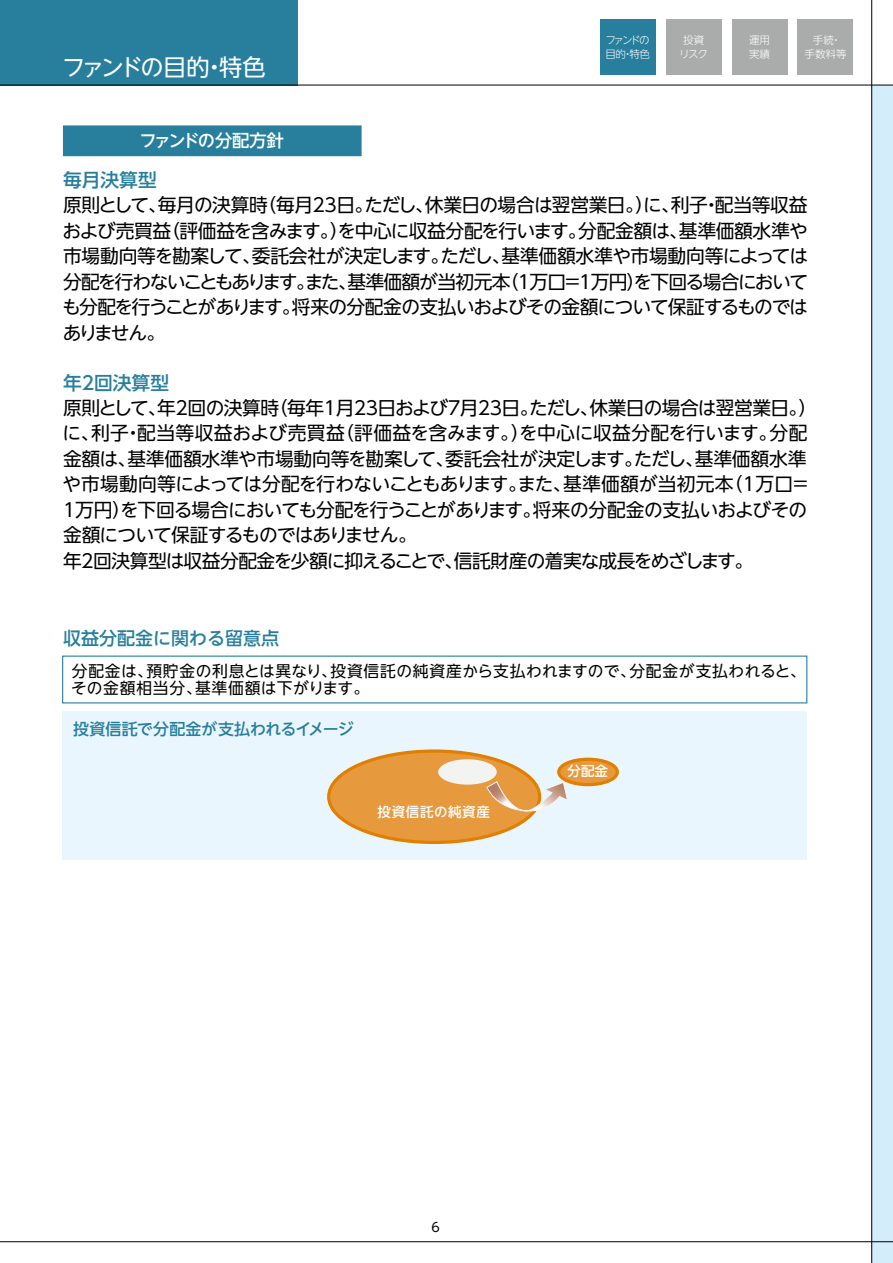
<style>
.page{position:relative;width:893px;height:1263px;background:#fff}
.page>*{position:absolute;margin:0;border:0;box-sizing:border-box;transform-origin:0 0}
.t1{font:23.25px "UD Shin Go NT Pro";letter-spacing:-.105em;color:#fff}
.t2{font:18.75px/25.5px "UD Shin Go NT Pro";letter-spacing:-.04em;color:#000;text-align:justify}
.t3{font:500 18.75px "UD Shin Go NT Pro";color:#277f9d}
.t4{font:500 18px "UD Shin Go NT Pro";color:#277f9d}
.t5{font:500 17.25px "UD Shin Go NT Pro";letter-spacing:-.06em;color:#fff}
.t6{font:500 15.9px "UD Shin Go NT Pro";letter-spacing:-.01em;color:#277f9d}
.t7{font:15.75px/17.2px "UD Shin Go NT Pro";letter-spacing:.04em;color:#000}
.t8{font:500 13.5px "UD Shin Go NT Pro";letter-spacing:.05em;color:#fff}
.t9{font:12.75px "UD Shin Go NT Pro";color:#000}
.t10{font:300 10.5px/13.5px "UD Shin Go NT Pro";letter-spacing:-.03em;color:#fff;text-align:center}
.t11{font:300 10.5px/13.5px "UD Shin Go NT Pro";letter-spacing:-.17em;color:#fff}
</style>
<div class="page">
<div style="left:0;top:0;width:298px;height:85px;background:#277f9d"></div>
<div style="left:872px;top:85px;width:21px;height:1178px;background:#d4edfb"></div>
<hr style="left:871px;top:0;width:1px;height:1263px;background:#000">
<hr style="left:0;top:85px;width:893px;height:1px;background:#000">
<hr style="left:0;top:1241px;width:893px;height:1px;background:#000">
<div style="left:600px;top:20px;width:55px;height:55px;background:#277f9d"></div>
<div style="left:666px;top:20px;width:55px;height:55px;background:#aaabab"></div>
<div style="left:732px;top:20px;width:55px;height:55px;background:#aaabab"></div>
<div style="left:798px;top:20px;width:55px;height:55px;background:#aaabab"></div>
<div style="left:63px;top:126px;width:298px;height:30px;background:#277f9d"></div>
<div style="left:63px;top:711px;width:744px;height:149px;background:#eaf6fd"></div>
<div style="left:327px;top:749px;width:214px;height:95px;background:#e7993d;border:3px solid #e07f00;border-radius:50%"></div>
<div style="left:438px;top:759px;width:59px;height:26px;background:#f3f4f1;border-radius:50%"></div>
<div style="left:557px;top:758px;width:62px;height:28px;background:#e7993d;border:3px solid #e07f00;border-radius:50%"></div>
<svg style="left:486px;top:782px;width:82px;height:31px"></svg>
<p class="t1" style="left:62px;top:48px;width:205px">ファンドの目的・特色</p>
<p class="t11" style="left:605px;top:33px;width:46px">ファンドの目的・特色</p>
<p class="t10" style="left:679px;top:33px;width:30px">投資リスク</p>
<p class="t10" style="left:749px;top:33px;width:22px;text-align:left">運用実績</p>
<p class="t10" style="left:804px;top:33px;width:43px">手続・<br>手数料等</p>
<p class="t5" style="left:140px;top:127px;width:146px">ファンドの分配方針</p>
<p class="t3" style="left:63px;top:165px;width:95px">毎月決算型</p>
<p class="t2" style="left:62px;top:192px;width:748px">原則として、毎月の決算時（毎月23日。ただし、休業日の場合は翌営業日。）に、利子・配当等収益および売買益（評価益を含みます。）を中心に収益分配を行います。分配金額は、基準価額水準や市場動向等を勘案して、委託会社が決定します。ただし、基準価額水準や市場動向等によっては分配を行わないこともあります。また、基準価額が当初元本（1万口＝1万円）を下回る場合においても分配を行うことがあります。将来の分配金の支払いおよびその金額について保証するものではありません。</p>
<p class="t3" style="left:63px;top:367px;width:108px">年2回決算型</p>
<p class="t2" style="left:62px;top:394px;width:757px;text-align:left">原則として、年2回の決算時（毎年1月23日および7月23日。ただし、休業日の場合は翌営業日。）に、利子・配当等収益および売買益（評価益を含みます。）を中心に収益分配を行います。分配金額は、基準価額水準や市場動向等を勘案して、委託会社が決定します。ただし、基準価額水準や市場動向等によっては分配を行わないこともあります。また、基準価額が当初元本（1万口＝1万円）を下回る場合においても分配を行うことがあります。将来の分配金の支払いおよびその金額について保証するものではありません。<br>年2回決算型は収益分配金を少額に抑えることで、信託財産の着実な成長をめざします。</p>
<p class="t4" style="left:63px;top:623px;width:218px">収益分配金に関わる留意点</p>
<p class="t7" style="left:71px;top:662px;width:736px">分配金は、預貯金の利息とは異なり、投資信託の純資産から支払われますので、分配金が支払われると、その金額相当分、基準価額は下がります。</p>
<p class="t6" style="left:73px;top:716px;width:282px">投資信託で分配金が支払われるイメージ</p>
<p class="t8" style="left:378px;top:801px;width:114px">投資信託の純資産</p>
<p class="t8" style="left:568px;top:760px;width:42px">分配金</p>
<p class="t9" style="left:432px;top:1216px;width:10px">6</p>
</div>
